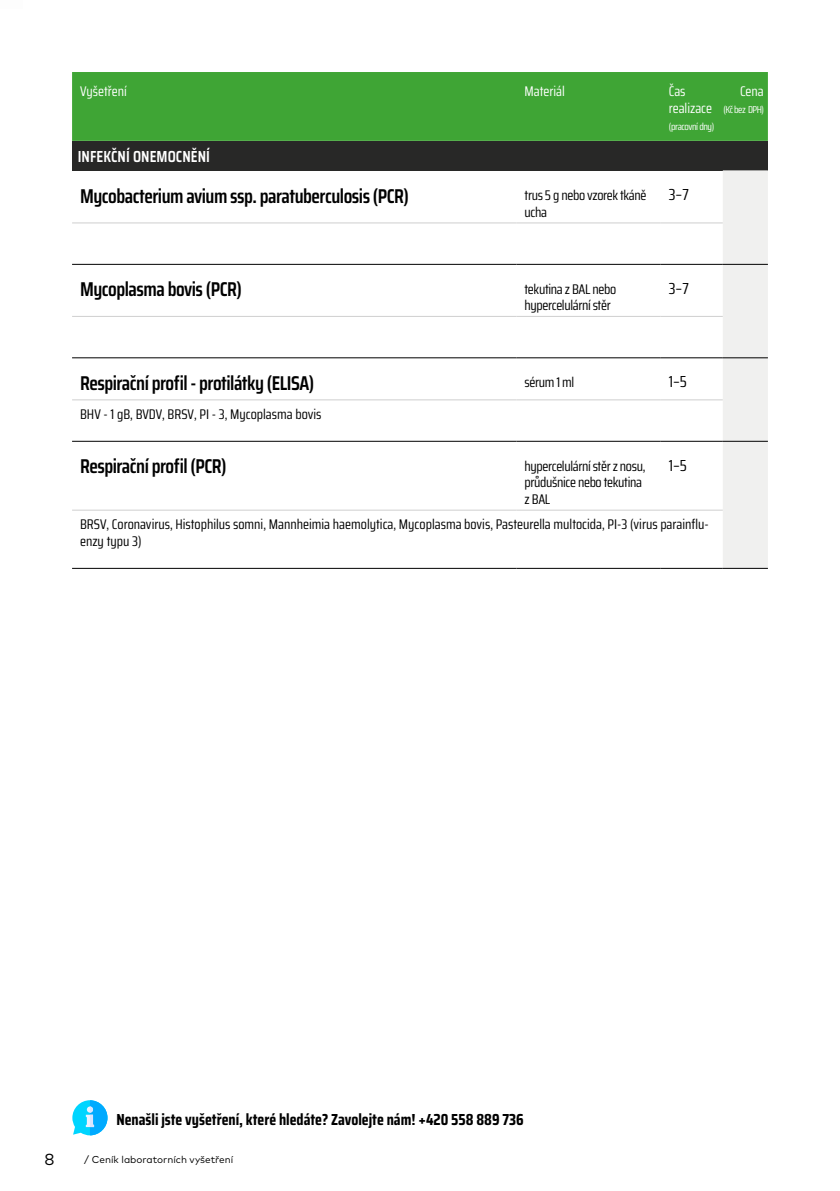
<style>
.page{position:relative;width:840px;height:1191px;background:#fff}
.page>*{position:absolute;margin:0;border:0;box-sizing:border-box;transform-origin:0 0}
.t1{font:600 20px "Saira Condensed";letter-spacing:-.025em;color:#000}
.t2{font:700 16px "Saira Condensed";color:#000}
.t3{font:600 16px "Saira Condensed";letter-spacing:.005em;color:#fff}
.t4{font:16px "Saira Condensed";color:#000}
.t5{font:16px "Mark Pro";color:#000}
.t6{font:14px/16.8px "Saira Condensed";letter-spacing:-.005em;color:#000}
.t7{font:14px/16.8px "Saira Condensed";letter-spacing:-.025em;color:#000}
.t8{font:14px/16.8px "Saira Condensed";color:#fff}
.t9{font:10px "Mark Pro";color:#000}
.t10{font:10px "Saira Condensed";letter-spacing:-.045em;color:#fff}
</style>
<div class="page">
<svg style="left:72px;top:1100px;width:35px;height:35px"></svg>
<div style="left:72px;top:72px;width:695px;height:69px;background:#3fa535"></div>
<div style="left:72px;top:141px;width:695px;height:29px;background:#282827"></div>
<div style="left:722px;top:170px;width:45px;height:398px;background:#f0f0ef"></div>
<hr style="left:516px;top:222px;width:144px;height:1px;background:#cfcfcf">
<hr style="left:660px;top:222px;width:62px;height:1px;background:#cfcfcf">
<hr style="left:516px;top:316px;width:144px;height:1px;background:#cfcfcf">
<hr style="left:660px;top:316px;width:62px;height:1px;background:#cfcfcf">
<hr style="left:516px;top:399px;width:144px;height:1px;background:#cfcfcf">
<hr style="left:660px;top:399px;width:62px;height:1px;background:#cfcfcf">
<hr style="left:516px;top:509px;width:144px;height:1px;background:#cfcfcf">
<hr style="left:660px;top:509px;width:62px;height:1px;background:#cfcfcf">
<hr style="left:516px;top:264px;width:144px;height:1px;background:#000">
<hr style="left:660px;top:264px;width:62px;height:1px;background:#000">
<hr style="left:516px;top:357px;width:144px;height:1px;background:#000">
<hr style="left:660px;top:357px;width:62px;height:1px;background:#000">
<hr style="left:516px;top:441px;width:144px;height:1px;background:#000">
<hr style="left:660px;top:441px;width:62px;height:1px;background:#000">
<hr style="left:722px;top:568px;width:45px;height:1px;background:#000">
<hr style="left:72px;top:222px;width:444px;height:1px;background:#cfcfcf">
<hr style="left:72px;top:264px;width:444px;height:1px;background:#000">
<hr style="left:722px;top:264px;width:45px;height:1px;background:#000">
<hr style="left:72px;top:316px;width:444px;height:1px;background:#cfcfcf">
<hr style="left:72px;top:357px;width:444px;height:1px;background:#000">
<hr style="left:722px;top:357px;width:45px;height:1px;background:#000">
<hr style="left:72px;top:399px;width:444px;height:1px;background:#cfcfcf">
<hr style="left:72px;top:441px;width:444px;height:1px;background:#000">
<hr style="left:722px;top:441px;width:45px;height:1px;background:#000">
<hr style="left:72px;top:509px;width:444px;height:1px;background:#cfcfcf">
<hr style="left:72px;top:568px;width:444px;height:1px;background:#000">
<hr style="left:516px;top:568px;width:144px;height:1px;background:#000">
<hr style="left:660px;top:568px;width:62px;height:1px;background:#000">
<p class="t8" style="left:80px;top:82px;width:48px">Vyšetření</p>
<p class="t8" style="left:524px;top:82px;width:42px">Materiál</p>
<p class="t8" style="left:668px;top:82px;width:45px">Čas realizace</p>
<p class="t10" style="left:668px;top:119px;width:47px">(pracovní dny)</p>
<p class="t3" style="left:78px;top:144px;width:134px">INFEKČNÍ ONEMOCNĚNÍ</p>
<h1 class="t1" style="left:80px;top:181px;width:330px">Mycobacterium avium ssp. paratuberculosis (PCR)</h1>
<p class="t7" style="left:524px;top:186px;width:123px">trus 5 g nebo vzorek tkáně ucha</p>
<p class="t4" style="left:668px;top:183px;width:22px">3–7</p>
<p class="t8" style="left:739px;top:82px;width:25px">Cena</p>
<p class="t10" style="left:723px;top:102px;width:42px">(Kč bez DPH)</p>
<h1 class="t1" style="left:80px;top:274px;width:163px">Mycoplasma bovis (PCR)</h1>
<p class="t7" style="left:524px;top:280px;width:93px">tekutina z BAL nebo hypercelulární stěr</p>
<p class="t4" style="left:668px;top:276px;width:22px">3–7</p>
<h1 class="t1" style="left:80px;top:368px;width:235px">Respirační profil - protilátky (ELISA)</h1>
<p class="t6" style="left:524px;top:373px;width:51px">sérum 1 ml</p>
<p class="t4" style="left:668px;top:370px;width:20px">1–5</p>
<p class="t6" style="left:80px;top:405px;width:243px">BHV - 1 gB, BVDV, BRSV, PI - 3, Mycoplasma bovis</p>
<h1 class="t1" style="left:80px;top:451px;width:148px">Respirační profil (PCR)</h1>
<p class="t7" style="left:524px;top:457px;width:122px">hypercelulární stěr z nosu, průdušnice nebo tekutina z BAL</p>
<p class="t4" style="left:668px;top:453px;width:20px">1–5</p>
<p class="t6" style="left:80px;top:515px;width:630px">BRSV, Coronavirus, Histophilus somni, Mannheimia haemolytica, Mycoplasma bovis, Pasteurella multocida, PI-3 (virus parainflu&shy;enzy typu 3)</p>
<p class="t2" style="left:116px;top:1107px;width:409px">Nenašli jste vyšetření, které hledáte? Zavolejte nám! +420 558 889 736</p>
<p class="t5" style="left:45px;top:1147px;width:12px">8</p>
<p class="t9" style="left:84px;top:1151px;width:150px">/ Ceník laboratorních vyšetření</p>
</div>
